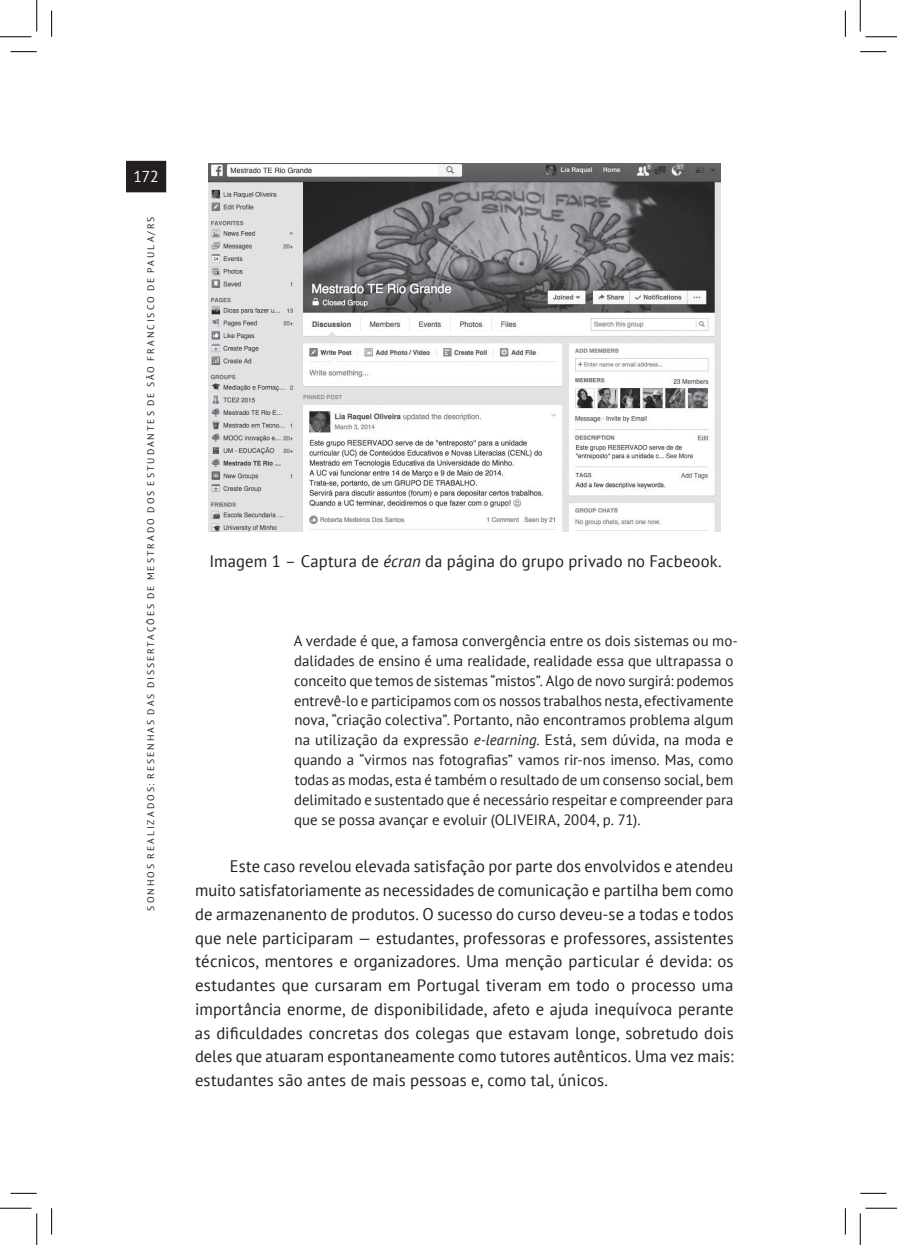
<style>
.page{position:relative;width:897px;height:1245px;background:#fff}
.page>*{position:absolute;margin:0;border:0;box-sizing:border-box;transform-origin:0 0}
.t1{font:16.62px/23.8px "PT Sans";letter-spacing:.005em;color:#231f20;text-align:justify}
.t2{font:15.75px "PT Sans";color:#fff}
.t3{font:14.88px/19.8px "PT Sans";color:#231f20}
.t4{font:9.62px "PT Sans";letter-spacing:.205em;color:#231f20}
.s1{font-style:italic}
</style>
<div class="page">
<div style="left:126px;top:161px;width:40px;height:31px;background:#231f20"></div>
<img style="left:208px;top:164px;width:513px;height:367px">
<svg style="left:10px;top:51px;width:27px;height:1px"></svg>
<svg style="left:860px;top:51px;width:26px;height:1px"></svg>
<svg style="left:10px;top:1192px;width:27px;height:1px"></svg>
<svg style="left:860px;top:1192px;width:26px;height:1px"></svg>
<svg style="left:51px;top:10px;width:1px;height:27px"></svg>
<svg style="left:51px;top:1208px;width:1px;height:26px"></svg>
<svg style="left:845px;top:10px;width:1px;height:27px"></svg>
<svg style="left:845px;top:1208px;width:1px;height:26px"></svg>
<hr style="left:0;top:36px;width:32px;height:1px;background:#000">
<hr style="left:865px;top:36px;width:32px;height:1px;background:#000">
<hr style="left:0;top:1207px;width:32px;height:1px;background:#000">
<hr style="left:865px;top:1207px;width:32px;height:1px;background:#000">
<hr style="left:36px;top:0;width:1px;height:31px;background:#000">
<hr style="left:36px;top:1213px;width:1px;height:31px;background:#000">
<hr style="left:860px;top:0;width:1px;height:31px;background:#000">
<hr style="left:860px;top:1213px;width:1px;height:31px;background:#000">
<p class="t2" style="left:133px;top:167px;width:27px">172</p>
<p class="t4" style="left:145px;top:910px;width:695px;rotate:-90deg">SONHOS REALIZADOS: RESENHAS DAS DISSERTAÇÕES DE MESTRADO DOS ESTUDANTES DE SÃO FRANCISCO DE PAULA/RS</p>
<p class="t1" style="left:210px;top:548px;width:514px">Imagem 1 – Captura de <span class="s1">écran</span> da página do grupo privado no Facbeook.</p>
<p class="t3" style="left:294px;top:630px;width:446px">A verdade é que, a famosa convergência entre os dois sistemas ou mo&shy;dalidades de ensino é uma realidade, realidade essa que ultrapassa o conceito que temos de sistemas “mistos”. Algo de novo surgirá: podemos entrevê-lo e participamos com os nossos trabalhos nesta, efectivamente nova, “criação colectiva”. Portanto, não encontramos problema algum na utilização da expressão <span class="s1">e-learning</span>. Está, sem dúvida, na moda e quando a “virmos nas fotografias” vamos rir-nos imenso. Mas, como todas as modas, esta é também o resultado de um consenso social, bem delimitado e sustentado que é necessário respeitar e compreender para que se possa avançar e evoluir (OLIVEIRA, 2004, p. 71).</p>
<p class="t1" style="left:195px;top:853px;width:540px;text-indent:35px">Este caso revelou elevada satisfação por parte dos envolvidos e atendeu muito satisfatoriamente as necessidades de comunicação e partilha bem como de armazenanento de produtos. O sucesso do curso deveu-se a todas e todos que nele participaram — estudantes, professoras e professores, assistentes técnicos, mentores e organizadores. Uma menção particular é devida: os estudantes que cursaram em Portugal tiveram em todo o processo uma importância enorme, de disponibilidade, afeto e ajuda inequívoca perante as dificuldades concretas dos colegas que estavam longe, sobretudo dois deles que atuaram espontaneamente como tutores autênticos. Uma vez mais: estudantes são antes de mais pessoas e, como tal, únicos.</p>
</div>
